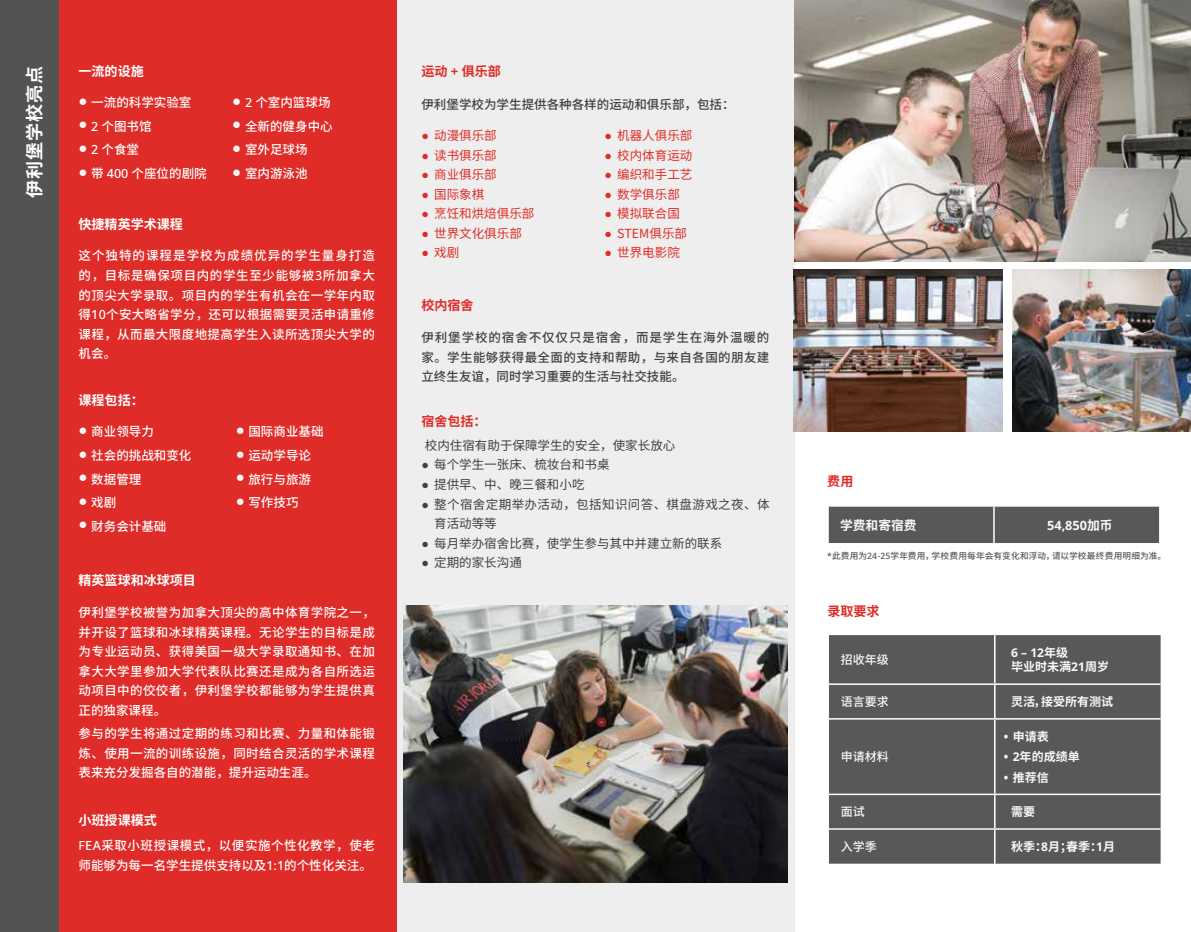
<style>
.page{position:relative;width:1191px;height:932px;background:#fff}
.page>*{position:absolute;margin:0;border:0;box-sizing:border-box;transform-origin:0 0}
.t1{font:700 18px "Source Han Sans CN";letter-spacing:.05em;color:#fff}
.t2{font:700 13.05px "Noto Sans CJ Ksc";color:#fff}
.t3{font:700 13.05px "Noto Sans CJ Ksc";color:#e02c28}
.t4{font:700 12.75px "Noto Sans";color:#f8f8f8}
.t5{font:700 12.75px "Noto Sans CJ Ksc";color:#f8f8f8}
.t6{font:500 12.6px/19.5px "Noto Sans CJ Ksc";letter-spacing:.02em;color:#fff;text-align:justify}
.t7{font:500 12.6px/19.5px "Noto Sans CJ Ksc";color:#404042;text-align:justify}
.t8{font:12.6px "Noto Sans CJ Ksc";color:#e02c28}
.t9{font:12.6px "Noto Sans CJ Ksc";color:#404042}
.t10{font:500 12.6px/19.5px "Noto Sans CJ Ksc";color:#fff}
.t11{font:12.6px/19.5px "Noto Sans CJ Ksc";letter-spacing:.03em;color:#404042}
.t12{font:700 12px "Noto Sans CJ Ksc";color:#f8f8f8}
.t13{font:500 12px "Noto Sans CJ Ksc";color:#f8f8f8}
.t14{font:700 12px "Noto Sans";color:#f8f8f8}
.t15{font:500 8.7px "Noto Sans CJ Ksc";letter-spacing:.015em;color:#58585b}
.s1{font-family:"Arial";font-weight:400;font-size:15px;color:#f8f8f8}
.s2{font-family:"Noto Sans"}
.s3{font-family:"Noto Sans";font-weight:400;font-size:12.3px}
.s4{font-family:"Arial"}
.s5{font-family:"Noto Sans CJ Ksc"}
</style>
<div class="page">
<div style="left:394px;top:0;width:400px;height:931px;background:#edeeed"></div>
<div style="left:50px;top:0;width:347px;height:931px;background:#e02c28"></div>
<div style="left:0;top:0;width:58px;height:931px;background:#545353"></div>
<img style="left:403px;top:605px;width:385px;height:277px">
<img style="left:794px;top:0;width:397px;height:261px">
<img style="left:794px;top:269px;width:208px;height:162px">
<img style="left:1012px;top:269px;width:179px;height:162px">
<div style="left:829px;top:506px;width:330px;height:37px;background:#58585b"></div>
<hr style="left:993px;top:506px;width:1px;height:37px;background:#fff">
<div style="left:829px;top:635px;width:331px;height:228px;background:#58585b"></div>
<hr style="left:829px;top:793px;width:165px;height:1px;background:#fff">
<hr style="left:829px;top:683px;width:165px;height:1px;background:#fff">
<hr style="left:829px;top:717px;width:165px;height:2px;background:#fff">
<hr style="left:994px;top:635px;width:1px;height:48px;background:#fff">
<hr style="left:994px;top:683px;width:166px;height:1px;background:#fff">
<hr style="left:994px;top:684px;width:1px;height:33px;background:#fff">
<hr style="left:994px;top:717px;width:166px;height:2px;background:#fff">
<hr style="left:994px;top:719px;width:1px;height:74px;background:#fff">
<hr style="left:994px;top:793px;width:166px;height:1px;background:#fff">
<hr style="left:994px;top:794px;width:1px;height:34px;background:#fff">
<hr style="left:994px;top:829px;width:1px;height:34px;background:#fff">
<hr style="left:829px;top:828px;width:165px;height:1px;background:#f8f8f8">
<hr style="left:994px;top:828px;width:166px;height:1px;background:#f8f8f8">
<h1 class="t1" style="left:24px;top:197px;width:133px;rotate:-90deg">伊利堡学校亮点</h1>
<p class="t2" style="left:78px;top:64px;width:67px">一流的设施</p>
<p class="t10" style="left:78px;top:93px;width:114px"><span class="s1">●</span> 一流的科学实验室</p>
<p class="t6" style="left:78px;top:116px;width:75px"><span class="s1">●</span> <span class="s2">2</span> 个图书馆</p>
<p class="t6" style="left:78px;top:140px;width:62px"><span class="s1">●</span> <span class="s2">2</span> 个食堂</p>
<p class="t6" style="left:78px;top:163px;width:130px"><span class="s1">●</span> 带 <span class="s2">400</span> 个座位的剧院</p>
<p class="t6" style="left:232px;top:93px;width:100px"><span class="s1">●</span> <span class="s2">2</span> 个室内篮球场</p>
<p class="t10" style="left:232px;top:116px;width:102px"><span class="s1">●</span> 全新的健身中心</p>
<p class="t6" style="left:232px;top:140px;width:77px"><span class="s1">●</span> 室外足球场</p>
<p class="t6" style="left:232px;top:163px;width:77px"><span class="s1">●</span> 室内游泳池</p>
<p class="t2" style="left:78px;top:216px;width:106px">快捷精英学术课程</p>
<p class="t6" style="left:78px;top:246px;width:298px">这个独特的课程是学校为成绩优异的学生量身打造的，目标是确保项目内的学生至少能够被<span class="s2">3</span>所加拿大的顶尖大学录取。项目内的学生有机会在一学年内取得<span class="s2">10</span>个安大略省学分，还可以根据需要灵活申请重修课程，从而最大限度地提高学生入读所选顶尖大学的机会。</p>
<p class="t2" style="left:78px;top:393px;width:67px">课程包括：</p>
<p class="t6" style="left:78px;top:422px;width:77px"><span class="s1">●</span> 商业领导力</p>
<p class="t10" style="left:78px;top:446px;width:114px"><span class="s1">●</span> 社会的挑战和变化</p>
<p class="t6" style="left:78px;top:469px;width:64px"><span class="s1">●</span> 数据管理</p>
<p class="t6" style="left:78px;top:493px;width:39px"><span class="s1">●</span> 戏剧</p>
<p class="t6" style="left:78px;top:516px;width:89px"><span class="s1">●</span> 财务会计基础</p>
<p class="t6" style="left:236px;top:422px;width:89px"><span class="s1">●</span> 国际商业基础</p>
<p class="t6" style="left:236px;top:446px;width:77px"><span class="s1">●</span> 运动学导论</p>
<p class="t6" style="left:236px;top:469px;width:77px"><span class="s1">●</span> 旅行与旅游</p>
<p class="t6" style="left:236px;top:493px;width:64px"><span class="s1">●</span> 写作技巧</p>
<p class="t2" style="left:78px;top:573px;width:119px">精英篮球和冰球项目</p>
<p class="t6" style="left:78px;top:602px;width:298px">伊利堡学校被誉为加拿大顶尖的高中体育学院之一，并开设了篮球和冰球精英课程。无论学生的目标是成为专业运动员、获得美国一级大学录取通知书、在加拿大大学里参加大学代表队比赛还是成为各自所选运动项目中的佼佼者，伊利堡学校都能够为学生提供真正的独家课程。</p>
<p class="t6" style="left:78px;top:724px;width:298px">参与的学生将通过定期的练习和比赛、力量和体能锻炼、使用一流的训练设施，同时结合灵活的学术课程表来充分发掘各自的潜能，提升运动生涯。</p>
<p class="t2" style="left:78px;top:812px;width:80px">小班授课模式</p>
<p class="t10" style="left:78px;top:835px;width:298px"><span class="s3">F</span><span class="s2">EA</span>采取小班授课模式，以便实施个性化教学，使老师能够为每一名学生提供支持以及<span class="s2">1:1</span>的个性化关注。</p>
<p class="t3" style="left:421px;top:64px;width:81px">运动 <span class="s2">+</span> 俱乐部</p>
<p class="t7" style="left:421px;top:95px;width:315px">伊利堡学校为学生提供各种各样的运动和俱乐部，包括：</p>
<p class="t8" style="left:421px;top:128px;width:77px"><span class="s4">●</span> 动漫俱乐部</p>
<p class="t8" style="left:421px;top:148px;width:77px"><span class="s4">●</span> 读书俱乐部</p>
<p class="t8" style="left:421px;top:167px;width:77px"><span class="s4">●</span> 商业俱乐部</p>
<p class="t8" style="left:421px;top:187px;width:64px"><span class="s4">●</span> 国际象棋</p>
<p class="t8" style="left:421px;top:206px;width:114px"><span class="s4">●</span> 烹饪和烘焙俱乐部</p>
<p class="t8" style="left:421px;top:226px;width:102px"><span class="s4">●</span> 世界文化俱乐部</p>
<p class="t8" style="left:421px;top:245px;width:39px"><span class="s4">●</span> 戏剧</p>
<p class="t8" style="left:604px;top:128px;width:89px"><span class="s4">●</span> 机器人俱乐部</p>
<p class="t8" style="left:604px;top:148px;width:89px"><span class="s4">●</span> 校内体育运动</p>
<p class="t8" style="left:604px;top:167px;width:89px"><span class="s4">●</span> 编织和手工艺</p>
<p class="t8" style="left:604px;top:187px;width:77px"><span class="s4">●</span> 数学俱乐部</p>
<p class="t8" style="left:604px;top:206px;width:77px"><span class="s4">●</span> 模拟联合国</p>
<p class="t8" style="left:604px;top:226px;width:84px"><span class="s4">●</span> STEM俱乐部</p>
<p class="t8" style="left:604px;top:245px;width:77px"><span class="s4">●</span> 世界电影院</p>
<p class="t3" style="left:421px;top:297px;width:54px">校内宿舍</p>
<p class="t7" style="left:421px;top:328px;width:349px">伊利堡学校的宿舍不仅仅只是宿舍，而是学生在海外温暖的家。学生能够获得最全面的支持和帮助，与来自各国的朋友建立终生友谊，同时学习重要的生活与社交技能。</p>
<p class="t3" style="left:421px;top:414px;width:67px">宿舍包括：</p>
<p class="t9" style="left:425px;top:438px;width:252px">校内住宿有助于保障学生的安全，使家长放心</p>
<p class="t9" style="left:421px;top:457px;width:190px"><span class="s4">●</span> 每个学生一张床、梳妆台和书桌</p>
<p class="t9" style="left:421px;top:477px;width:165px"><span class="s4">●</span> 提供早、中、晚三餐和小吃</p>
<p class="t11" style="left:434px;top:494px;width:337px;text-indent:-13px"><span class="s4">●</span> 整个宿舍定期举办活动，包括知识问答、棋盘游戏之夜、体育活动等等</p>
<p class="t9" style="left:421px;top:535px;width:302px"><span class="s4">●</span> 每月举办宿舍比赛，使学生参与其中并建立新的联系</p>
<p class="t9" style="left:421px;top:555px;width:102px"><span class="s4">●</span> 定期的家长沟通</p>
<p class="t3" style="left:827px;top:473px;width:28px">费用</p>
<p class="t5" style="left:840px;top:517px;width:78px">学费和寄宿费</p>
<p class="t4" style="left:1047px;top:516px;width:67px">54,850<span class="s5">加币</span></p>
<p class="t15" style="left:827px;top:550px;width:340px"><span class="s2">*</span>此费用为<span class="s2">24-25</span>学年费用，学校费用每年会有变化和浮动，请以学校最终费用明细为准。</p>
<p class="t3" style="left:827px;top:603px;width:54px">录取要求</p>
<p class="t13" style="left:841px;top:652px;width:49px">招收年级</p>
<p class="t14" style="left:1011px;top:644px;width:58px">6 – 12<span class="s5">年级</span></p>
<p class="t12" style="left:1011px;top:660px;width:99px">毕业时未满<span class="s2">21</span>周岁</p>
<p class="t13" style="left:841px;top:694px;width:49px">语言要求</p>
<p class="t12" style="left:1011px;top:694px;width:103px">灵活，接受所有测试</p>
<p class="t13" style="left:841px;top:749px;width:49px">申请材料</p>
<p class="t12" style="left:1003px;top:729px;width:46px"><span class="s2">•</span> 申请表</p>
<p class="t12" style="left:1003px;top:749px;width:77px"><span class="s2">• 2</span>年的成绩单</p>
<p class="t12" style="left:1003px;top:770px;width:46px"><span class="s2">•</span> 推荐信</p>
<p class="t13" style="left:841px;top:804px;width:25px">面试</p>
<p class="t12" style="left:1011px;top:804px;width:25px">需要</p>
<p class="t13" style="left:841px;top:839px;width:37px">入学季</p>
<p class="t12" style="left:1011px;top:839px;width:105px">秋季：<span class="s2">8</span>月；春季：<span class="s2">1</span>月</p>
</div>
